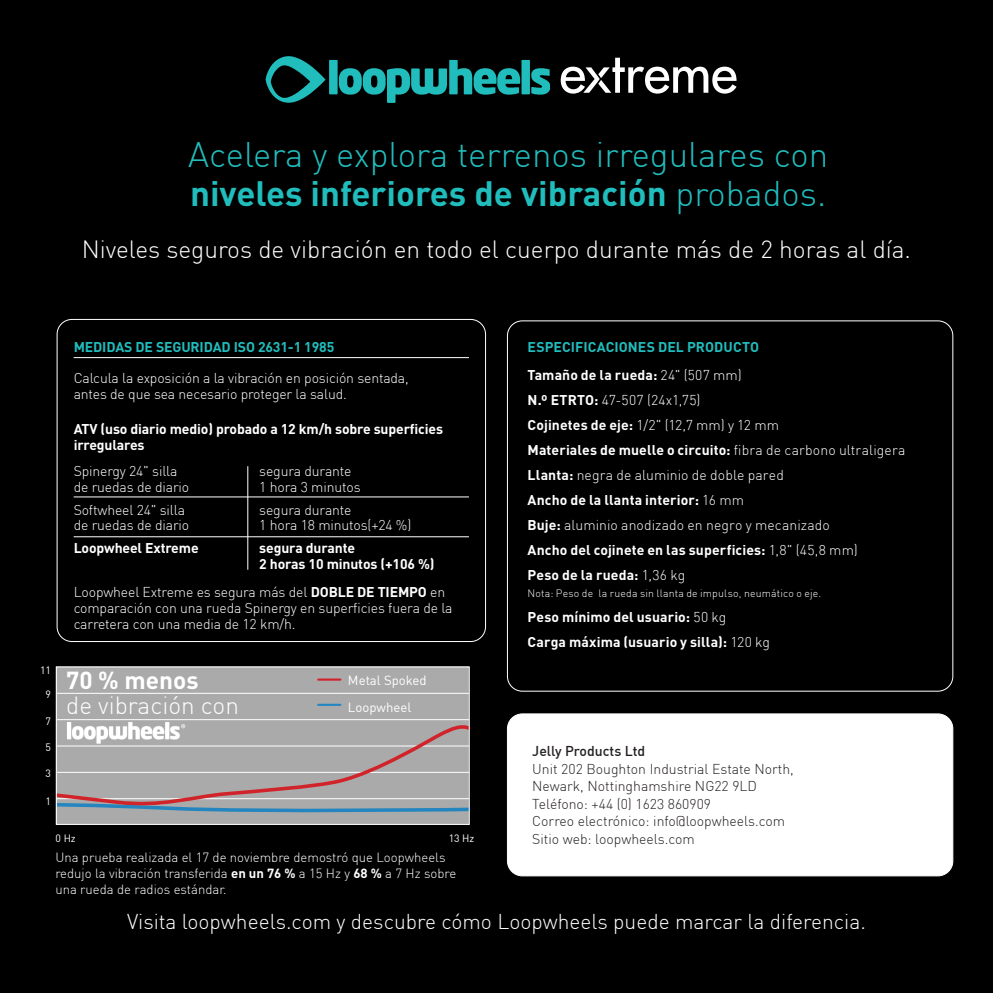
<style>
.page{position:relative;width:993px;height:993px;background:#fff}
.page>*{position:absolute;margin:0;border:0;box-sizing:border-box;transform-origin:0 0}
.t1{font:300 34.82px/39px "DIN";color:#21bdbd}
.t2{font:300 24.32px/25px "DIN";color:#fff}
.t3{font:300 21px "DIN";color:#fff}
.t4{font:300 14px/15.8px "DIN";letter-spacing:-.01em;color:#fff}
.t5{font:700 14px/15.8px "DIN";letter-spacing:.005em;color:#fff}
.t6{font:300 14px/17.5px "DIN";color:#231f20}
.t7{font:700 14px "DIN";color:#21bdbd}
.t8{font:300 14px "DIN";letter-spacing:.015em;color:#fff}
.t9{font:300 13.12px/15.8px "DIN";color:#fff}
.t10{font:13.12px "DIN";color:#fff}
.t11{font:300 10.5px "DIN";letter-spacing:.015em;color:#fff}
.t12{font:10.5px "DIN";color:#fff}
.s1{font-weight:700}
.s2{font-weight:300}
.s3{font-family:"DIN Pro";font-weight:500}
</style>
<div class="page">
<div style="left:0;top:0;width:992px;height:992px;background:#000"></div>
<div style="left:58px;top:668px;width:409px;height:154px;background:#aaa"></div>
<hr style="left:318px;top:678px;width:22px;height:2px;background:#d1232a">
<hr style="left:318px;top:703px;width:22px;height:2px;background:#2586bf">
<hr style="left:57px;top:719px;width:412px;height:1px;background:#fff">
<hr style="left:57px;top:692px;width:412px;height:1px;background:#fff">
<svg style="left:58px;top:723px;width:409px;height:92px;background:#a8a5a8"></svg>
<div style="left:56px;top:666px;width:413px;height:158px;border:1px solid #fff"></div>
<img style="left:66px;top:721px;width:124px;height:23px">
<svg style="left:560px;top:58px;width:176px;height:36px"></svg>
<img style="left:265px;top:56px;width:284px;height:47px">
<div style="left:57px;top:319px;width:429px;height:322px;border:1px solid #fff;border-radius:15px"></div>
<hr style="left:74px;top:496px;width:395px;height:1px;background:#fff">
<hr style="left:74px;top:536px;width:395px;height:1px;background:#fff">
<hr style="left:247px;top:466px;width:1px;height:103px;background:#fff">
<hr style="left:74px;top:357px;width:395px;height:1px;background:#fff">
<div style="left:507px;top:713px;width:445px;height:162px;background:#fff;border-radius:15px"></div>
<div style="left:507px;top:713px;width:445px;height:163px;border:1px solid #fff;border-radius:15px"></div>
<p class="t1" style="left:188px;top:134px;width:641px">Acelera y explora terrenos irregulares con <span class="s1">niveles inferiores de vibración</span> probados.</p>
<p class="t2" style="left:82px;top:236px;width:830px">Niveles seguros de vibración en todo el cuerpo durante más de 2 horas al día.</p>
<p class="t12" style="left:40px;top:663px;width:12px">11</p>
<p class="t12" style="left:46px;top:687px;width:7px">9</p>
<p class="t12" style="left:46px;top:714px;width:7px">7</p>
<p class="t12" style="left:46px;top:740px;width:7px">5</p>
<p class="t12" style="left:46px;top:766px;width:7px">3</p>
<p class="t12" style="left:46px;top:794px;width:7px">1</p>
<p class="t7" style="left:74px;top:338px;width:262px">MEDIDAS DE SEGURIDAD ISO 2631-1 1985</p>
<p class="t4" style="left:74px;top:370px;width:336px">Calcula la exposición a la vibración en posición sentada, antes de que sea necesario proteger la salud.</p>
<p class="t5" style="left:74px;top:421px;width:371px">ATV (uso diario medio) probado a 12 km/h sobre superficies irregulares</p>
<p class="t4" style="left:74px;top:462px;width:105px">Spinergy 24" silla</p>
<p class="t4" style="left:259px;top:462px;width:94px">segura durante</p>
<p class="t4" style="left:74px;top:478px;width:117px">de ruedas de diario</p>
<p class="t4" style="left:259px;top:478px;width:103px">1 hora 3 minutos</p>
<p class="t4" style="left:74px;top:501px;width:113px">Softwheel 24" silla</p>
<p class="t4" style="left:259px;top:501px;width:94px">segura durante</p>
<p class="t4" style="left:74px;top:517px;width:117px">de ruedas de diario</p>
<p class="t4" style="left:259px;top:517px;width:153px">1 hora 18 minutos(+24 %)</p>
<p class="t5" style="left:74px;top:539px;width:126px">Loopwheel Extreme</p>
<p class="t5" style="left:259px;top:539px;width:177px">segura durante<br>2 horas 10 minutos (+106 %)</p>
<p class="t4" style="left:74px;top:584px;width:380px">Loopwheel Extreme es segura más del <span class="s1">DOBLE DE TIEMPO</span> en comparación con una rueda Spinergy en superficies fuera de la carretera con una media de 12 km/h.</p>
<p class="t2" style="left:66px;top:667px;width:174px"><span class="s1">70 % menos<br></span>de vibración con</p>
<p class="t10" style="left:348px;top:671px;width:80px">Metal Spoked</p>
<p class="t10" style="left:348px;top:699px;width:65px">Loopwheel</p>
<p class="t12" style="left:56px;top:831px;width:22px">0 Hz</p>
<p class="t12" style="left:448px;top:831px;width:27px">13 Hz</p>
<p class="t9" style="left:55px;top:849px;width:402px">Una prueba realizada el 17 de noviembre demostró que Loopwheels redujo la vibración transferida <span class="s1">en un 76 %</span> a 15 Hz y <span class="s1">68 %</span> a 7 Hz sobre una rueda de radios estándar.</p>
<p class="t7" style="left:527px;top:338px;width:233px">ESPECIFICACIONES DEL PRODUCTO</p>
<p class="t5" style="left:527px;top:366px;width:216px">Tamaño de la rueda: <span class="s2">24" (507 mm)</span></p>
<p class="t8" style="left:527px;top:391px;width:174px"><span class="s1">N.º ETRTO:</span> 47-507 (24x1,75)</p>
<p class="t4" style="left:527px;top:416px;width:253px"><span class="s1">Cojinetes de eje:</span> 1/2" (12,7 mm) y 12 mm</p>
<p class="t5" style="left:527px;top:441px;width:379px">Materiales de muelle o circuito: <span class="s2">fibra de carbono ultraligera</span></p>
<p class="t4" style="left:527px;top:466px;width:258px"><span class="s1">Llanta:</span> negra de aluminio de doble pared</p>
<p class="t5" style="left:527px;top:491px;width:218px">Ancho de la llanta interior: <span class="s2">16 mm</span></p>
<p class="t4" style="left:527px;top:516px;width:304px"><span class="s1">Buje:</span> aluminio anodizado en negro y mecanizado</p>
<p class="t5" style="left:527px;top:541px;width:332px">Ancho del cojinete en las superficies: <span class="s2">1,8" (45,8 mm)</span></p>
<p class="t5" style="left:527px;top:566px;width:159px">Peso de la rueda: <span class="s2">1,36 kg</span></p>
<p class="t11" style="left:527px;top:586px;width:295px">Nota: Peso de la rueda sin llanta de impulso, neumático o eje.</p>
<p class="t5" style="left:527px;top:608px;width:200px">Peso mínimo del usuario: <span class="s2">50 kg</span></p>
<p class="t5" style="left:527px;top:633px;width:244px">Carga máxima (usuario y silla): <span class="s2">120 kg</span></p>
<p class="t6" style="left:532px;top:741px;width:263px"><span class="s3">Jelly Products Ltd<br></span>Unit 202 Boughton Industrial Estate North,<br>Newark, Nottinghamshire NG22 9LD</p>
<p class="t6" style="left:532px;top:794px;width:254px">Teléfono: +44 (0) 1623 860909<br>Correo electrónico: info@loopwheels.com<br>Sitio web: loopwheels.com</p>
<p class="t3" style="left:127px;top:908px;width:740px">Visita loopwheels.com y descubre cómo Loopwheels puede marcar la diferencia.</p>
</div>
